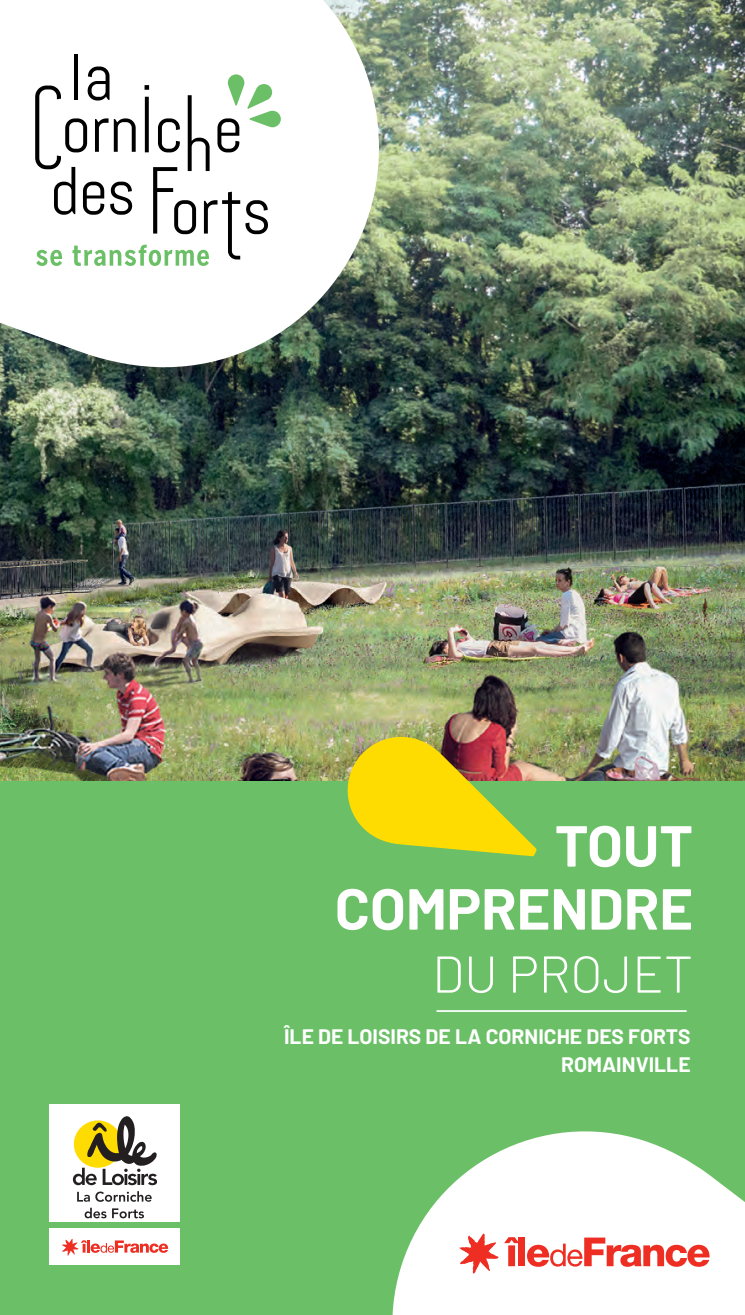
<style>
.page{position:relative;width:745px;height:1315px;background:#fff}
.page>*{position:absolute;margin:0;border:0;box-sizing:border-box;transform-origin:0 0}
.t1{font:700 57.75px/63px "Barlow";color:#fff;text-align:right}
.t2{font:300 51.62px "Barlow";color:#fff}
.t3{font:700 21px/28px "Barlow";color:#fff;text-align:right}
</style>
<div class="page">
<div style="left:0;top:780px;width:744px;height:535px;background:#6bc067"></div>
<img style="left:0;top:0;width:744px;height:780px">
<svg style="left:0;top:0;width:379px;height:367px"></svg>
<hr style="left:74px;top:54px;width:4px;height:46px;background:#000001">
<svg style="left:35px;top:67px;width:245px;height:199px"></svg>
<img style="left:340px;top:729px;width:196px;height:127px">
<svg style="left:392px;top:1131px;width:352px;height:184px;fill:#fff"></svg>
<div style="left:50px;top:1228px;width:130px;height:36px;background:#fff"></div>
<svg style="left:62px;top:1238px;width:106px;height:17px"></svg>
<div style="left:50px;top:1104px;width:130px;height:118px;background:#fff"></div>
<svg style="left:77px;top:1191px;width:75px;height:10px"></svg>
<svg style="left:85px;top:1207px;width:21px;height:11px"></svg>
<svg style="left:112px;top:1208px;width:32px;height:10px"></svg>
<svg style="left:73px;top:1116px;width:84px;height:69px"></svg>
<svg style="left:459px;top:1233px;width:60px;height:40px;background:#f8b3af"></svg>
<div style="left:518px;top:1237px;width:7px;height:29px;background:#ee2e22"></div>
<svg style="left:526px;top:1237px;width:183px;height:29px;background:#f7a39d"></svg>
<hr style="left:436px;top:1010px;width:250px;height:2px;background:#fff">
<h1 class="t1" style="left:334px;top:814px;width:359px">TOUT<br>COMPRENDRE</h1>
<h2 class="t2" style="left:432px;top:942px;width:262px">DU PROJET</h2>
<p class="t3" style="left:284px;top:1022px;width:408px">ÎLE DE LOISIRS DE LA CORNICHE DES FORTS<br>ROMAINVILLE</p>
</div>
